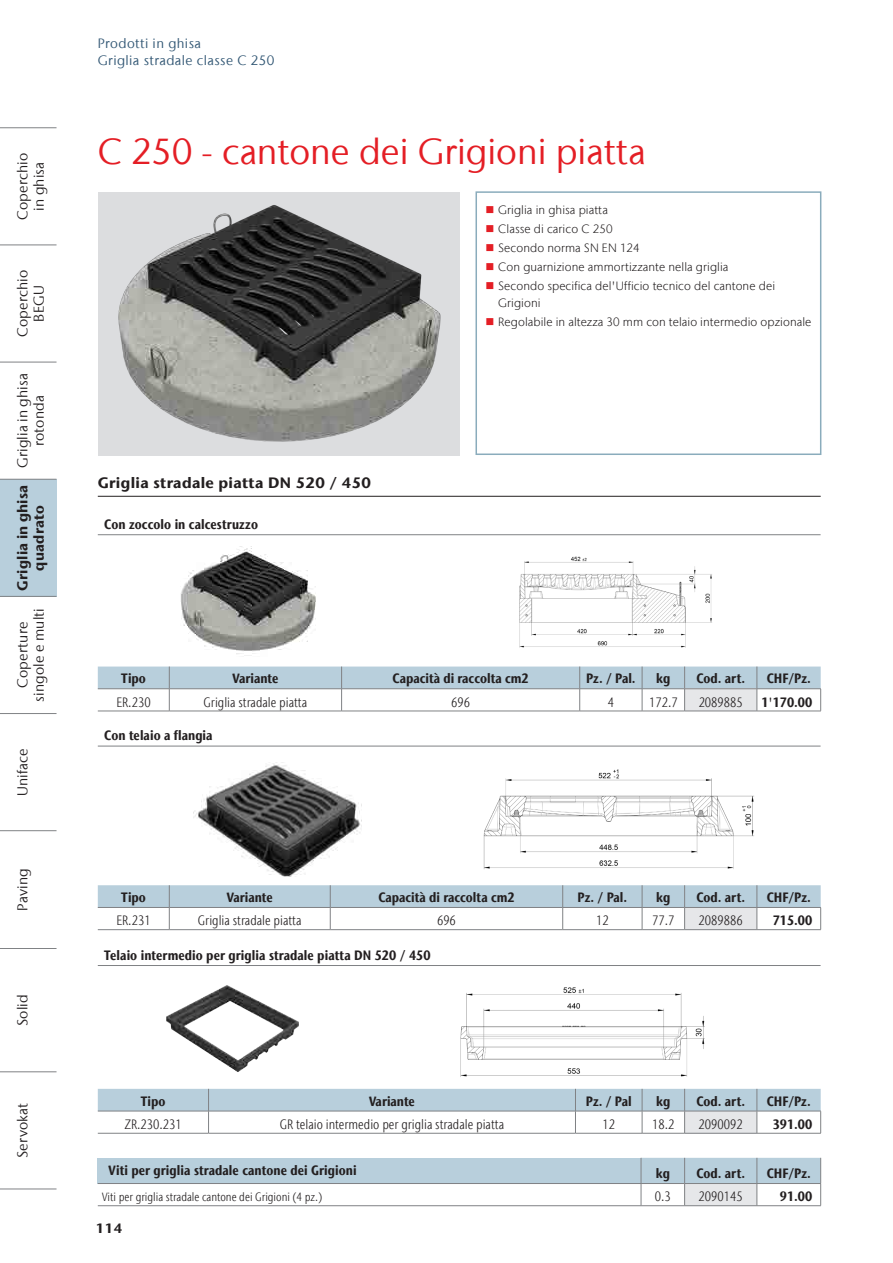
<style>
.page{position:relative;width:893px;height:1263px;background:#fff}
.page>*{position:absolute;margin:0;border:0;box-sizing:border-box;transform-origin:0 0}
.Ebene3{font:36px "Stone Sans IIITC Com";color:#e41e25}
.Ebene4{font:700 15px "Stone Sans IIITC Com";letter-spacing:.02em;color:#231f20}
.t1{font:14.25px/16.2px "Stone Sans IIITC Com";letter-spacing:.015em;color:#231f20;text-align:center}
.t2{font:700 14.25px/16.2px "Stone Sans IIITC Com";letter-spacing:.015em;color:#231f20;text-align:center}
.Tabellenattributname{font:700 condensed 13.5px "Stone Sans IIITC Com";color:#231f20}
.Tabellenattributwert_zentriert{font:300 condensed 13.5px "Stone Sans IIITC Com";color:#231f20}
.VariationGroup{font:700 condensed 13.5px "Stone Sans IIITC Com";letter-spacing:.005em;color:#231f20}
.t3{font:13.5px "Stone Sans IIITC Com";letter-spacing:.03em;color:#335875}
.ArtikelNr{font:300 condensed 13.5px "Stone Sans IIITC Com";color:#231f20}
.Preis{font:700 condensed 13.5px "Stone Sans IIITC Com";color:#231f20}
.t4{font:700 13.5px "Stone Sans IIITC Com";color:#231f20}
.t5{font:300 12px/17px "Stone Sans IIITC Com";letter-spacing:.005em;color:#231f20}
.Katalogbezeichnung{font:300 condensed 12px "Stone Sans IIITC Com";color:#231f20}
.s1{color:#e41e25}
</style>
<div class="page">
<div style="left:0;top:479px;width:57px;height:117px;background:#b8cfdc"></div>
<hr style="left:0;top:479px;width:57px;height:1px;background:#808285">
<hr style="left:0;top:596px;width:57px;height:1px;background:#808285">
<hr style="left:0;top:713px;width:57px;height:1px;background:#808285">
<hr style="left:0;top:245px;width:57px;height:1px;background:#808285">
<hr style="left:0;top:362px;width:57px;height:1px;background:#808285">
<hr style="left:0;top:830px;width:57px;height:1px;background:#808285">
<hr style="left:0;top:948px;width:57px;height:1px;background:#808285">
<hr style="left:0;top:1071px;width:57px;height:1px;background:#808285">
<hr style="left:0;top:1189px;width:57px;height:1px;background:#808285">
<hr style="left:0;top:127px;width:57px;height:1px;background:#808285">
<img style="left:98px;top:192px;width:361px;height:264px">
<div style="left:475px;top:191px;width:346px;height:264px;border:2px solid #8aacbc"></div>
<hr style="left:98px;top:496px;width:723px;height:1px;background:#231f20">
<hr style="left:98px;top:534px;width:723px;height:1px;background:#808285">
<img style="left:181px;top:546px;width:135px;height:110px">
<img style="left:519px;top:556px;width:193px;height:92px">
<hr style="left:98px;top:711px;width:71px;height:1px;background:#808285">
<hr style="left:169px;top:711px;width:173px;height:1px;background:#808285">
<hr style="left:342px;top:711px;width:238px;height:1px;background:#808285">
<hr style="left:580px;top:711px;width:62px;height:1px;background:#808285">
<hr style="left:642px;top:711px;width:43px;height:1px;background:#808285">
<hr style="left:685px;top:711px;width:72px;height:1px;background:#808285">
<svg style="left:98px;top:666px;width:723px;height:45px"></svg>
<hr style="left:757px;top:711px;width:64px;height:1px;background:#808285">
<hr style="left:98px;top:746px;width:723px;height:1px;background:#808285">
<img style="left:194px;top:762px;width:167px;height:115px">
<img style="left:483px;top:769px;width:271px;height:100px">
<hr style="left:98px;top:929px;width:71px;height:1px;background:#808285">
<hr style="left:169px;top:929px;width:161px;height:1px;background:#808285">
<hr style="left:330px;top:929px;width:233px;height:1px;background:#808285">
<hr style="left:563px;top:929px;width:79px;height:1px;background:#808285">
<hr style="left:642px;top:929px;width:43px;height:1px;background:#808285">
<hr style="left:685px;top:929px;width:72px;height:1px;background:#808285">
<svg style="left:98px;top:885px;width:723px;height:44px"></svg>
<hr style="left:757px;top:929px;width:64px;height:1px;background:#808285">
<hr style="left:98px;top:965px;width:723px;height:1px;background:#808285">
<img style="left:166px;top:985px;width:133px;height:87px">
<img style="left:460px;top:987px;width:245px;height:90px">
<hr style="left:98px;top:1133px;width:111px;height:1px;background:#808285">
<hr style="left:209px;top:1133px;width:366px;height:1px;background:#808285">
<hr style="left:575px;top:1133px;width:67px;height:1px;background:#808285">
<hr style="left:642px;top:1133px;width:43px;height:1px;background:#808285">
<hr style="left:685px;top:1133px;width:72px;height:1px;background:#808285">
<svg style="left:98px;top:1089px;width:723px;height:44px"></svg>
<hr style="left:757px;top:1133px;width:64px;height:1px;background:#808285">
<div style="left:98px;top:1158px;width:543px;height:25px;background:#b8cfdc"></div>
<hr style="left:98px;top:1183px;width:543px;height:1px;background:#808285">
<hr style="left:98px;top:1205px;width:543px;height:1px;background:#808285">
<hr style="left:641px;top:1205px;width:44px;height:1px;background:#808285">
<hr style="left:685px;top:1205px;width:72px;height:1px;background:#808285">
<svg style="left:641px;top:1158px;width:180px;height:47px"></svg>
<hr style="left:757px;top:1205px;width:64px;height:1px;background:#808285">
<p class="t1" style="left:14px;top:220px;width:69px;rotate:-90deg">Coperchio in ghisa</p>
<p class="t1" style="left:14px;top:337px;width:69px;rotate:-90deg">Coperchio<br>BEGU</p>
<p class="t1" style="left:14px;top:468px;width:96px;rotate:-90deg">Griglia in ghisa rotonda</p>
<p class="t2" style="left:14px;top:591px;width:108px;rotate:-90deg">Griglia in ghisa quadrato</p>
<p class="t1" style="left:14px;top:702px;width:95px;rotate:-90deg">Coperture singole e multi</p>
<p class="t1" style="left:14px;top:796px;width:50px;rotate:-90deg">Uniface</p>
<p class="t1" style="left:14px;top:911px;width:44px;rotate:-90deg">Paving</p>
<p class="t1" style="left:14px;top:1026px;width:33px;rotate:-90deg">Solid</p>
<p class="t1" style="left:14px;top:1158px;width:57px;rotate:-90deg">Servokat</p>
<p class="t3" style="left:98px;top:35px;width:105px">Prodotti in ghisa</p>
<p class="t3" style="left:98px;top:52px;width:178px">Griglia stradale classe C 250</p>
<p class="Ebene3" style="left:98px;top:129px;width:549px">C 250 - cantone dei Grigioni piatta</p>
<p class="t5" style="left:485px;top:201px;width:124px"><span class="s1">■</span> Griglia in ghisa piatta</p>
<p class="t5" style="left:485px;top:220px;width:129px"><span class="s1">■</span> Classe di carico C 250</p>
<p class="t5" style="left:485px;top:239px;width:156px"><span class="s1">■</span> Secondo norma SN EN 124</p>
<p class="t5" style="left:485px;top:258px;width:244px"><span class="s1">■</span> Con guarnizione ammortizzante nella griglia</p>
<p class="t5" style="left:498px;top:277px;width:278px;text-indent:-13px"><span class="s1">■</span> Secondo specifica del'Ufficio tecnico del cantone dei<br>Grigioni</p>
<p class="t5" style="left:485px;top:313px;width:327px"><span class="s1">■</span> Regolabile in altezza 30 mm con telaio intermedio opzionale</p>
<p class="Ebene4" style="left:98px;top:473px;width:275px">Griglia stradale piatta DN 520 / 450</p>
<p class="VariationGroup" style="left:104px;top:515px;width:155px">Con zoccolo in calcestruzzo</p>
<p class="Tabellenattributname" style="left:121px;top:670px;width:26px">Tipo</p>
<p class="Tabellenattributname" style="left:233px;top:670px;width:47px">Variante</p>
<p class="Tabellenattributname" style="left:393px;top:670px;width:138px">Capacità di raccolta cm2</p>
<p class="Tabellenattributname" style="left:586px;top:670px;width:51px">Pz. / Pal.</p>
<p class="Tabellenattributname" style="left:656px;top:670px;width:16px">kg</p>
<p class="Tabellenattributname" style="left:696px;top:670px;width:50px">Cod. art.</p>
<p class="Tabellenattributname" style="left:767px;top:670px;width:46px">CHF/Pz.</p>
<p class="Tabellenattributwert_zentriert" style="left:116px;top:694px;width:36px">ER.230</p>
<p class="Tabellenattributwert_zentriert" style="left:204px;top:694px;width:105px">Griglia stradale piatta</p>
<p class="Tabellenattributwert_zentriert" style="left:451px;top:694px;width:20px">696</p>
<p class="Tabellenattributwert_zentriert" style="left:608px;top:694px;width:8px">4</p>
<p class="Tabellenattributwert_zentriert" style="left:649px;top:694px;width:30px">172.7</p>
<p class="ArtikelNr" style="left:699px;top:694px;width:46px">2089885</p>
<p class="Preis" style="left:761px;top:693px;width:52px">1'170.00</p>
<p class="VariationGroup" style="left:104px;top:727px;width:110px">Con telaio a flangia</p>
<p class="Tabellenattributname" style="left:121px;top:889px;width:26px">Tipo</p>
<p class="Tabellenattributname" style="left:227px;top:889px;width:47px">Variante</p>
<p class="Tabellenattributname" style="left:378px;top:889px;width:138px">Capacità di raccolta cm2</p>
<p class="Tabellenattributname" style="left:578px;top:889px;width:51px">Pz. / Pal.</p>
<p class="Tabellenattributname" style="left:656px;top:889px;width:16px">kg</p>
<p class="Tabellenattributname" style="left:696px;top:889px;width:50px">Cod. art.</p>
<p class="Tabellenattributname" style="left:767px;top:889px;width:46px">CHF/Pz.</p>
<p class="Tabellenattributwert_zentriert" style="left:116px;top:912px;width:36px">ER.231</p>
<p class="Tabellenattributwert_zentriert" style="left:198px;top:912px;width:105px">Griglia stradale piatta</p>
<p class="Tabellenattributwert_zentriert" style="left:437px;top:912px;width:20px">696</p>
<p class="Tabellenattributwert_zentriert" style="left:596px;top:912px;width:14px">12</p>
<p class="Tabellenattributwert_zentriert" style="left:652px;top:912px;width:24px">77.7</p>
<p class="ArtikelNr" style="left:699px;top:912px;width:46px">2089886</p>
<p class="Preis" style="left:773px;top:912px;width:41px">715.00</p>
<p class="VariationGroup" style="left:104px;top:946px;width:328px">Telaio intermedio per griglia stradale piatta DN 520 / 450</p>
<p class="Tabellenattributname" style="left:141px;top:1092px;width:26px">Tipo</p>
<p class="Tabellenattributname" style="left:369px;top:1092px;width:47px">Variante</p>
<p class="Tabellenattributname" style="left:586px;top:1092px;width:47px">Pz. / Pal</p>
<p class="Tabellenattributname" style="left:656px;top:1092px;width:16px">kg</p>
<p class="Tabellenattributname" style="left:696px;top:1092px;width:50px">Cod. art.</p>
<p class="Tabellenattributname" style="left:767px;top:1092px;width:46px">CHF/Pz.</p>
<p class="Tabellenattributwert_zentriert" style="left:124px;top:1116px;width:59px">ZR.230.231</p>
<p class="Tabellenattributwert_zentriert" style="left:280px;top:1116px;width:226px">GR telaio intermedio per griglia stradale piatta</p>
<p class="Tabellenattributwert_zentriert" style="left:602px;top:1116px;width:14px">12</p>
<p class="Tabellenattributwert_zentriert" style="left:652px;top:1116px;width:24px">18.2</p>
<p class="ArtikelNr" style="left:699px;top:1116px;width:46px">2090092</p>
<p class="Preis" style="left:773px;top:1116px;width:41px">391.00</p>
<p class="VariationGroup" style="left:108px;top:1161px;width:250px">Viti per griglia stradale cantone dei Grigioni</p>
<p class="Tabellenattributname" style="left:656px;top:1164px;width:16px">kg</p>
<p class="Tabellenattributname" style="left:696px;top:1164px;width:50px">Cod. art.</p>
<p class="Tabellenattributname" style="left:767px;top:1164px;width:46px">CHF/Pz.</p>
<p class="Katalogbezeichnung" style="left:102px;top:1189px;width:222px">Viti per griglia stradale cantone dei Grigioni (4 pz.)</p>
<p class="Tabellenattributwert_zentriert" style="left:655px;top:1188px;width:18px">0.3</p>
<p class="ArtikelNr" style="left:699px;top:1188px;width:46px">2090145</p>
<p class="Preis" style="left:780px;top:1188px;width:34px">91.00</p>
<p class="t4" style="left:96px;top:1220px;width:28px">114</p>
</div>
